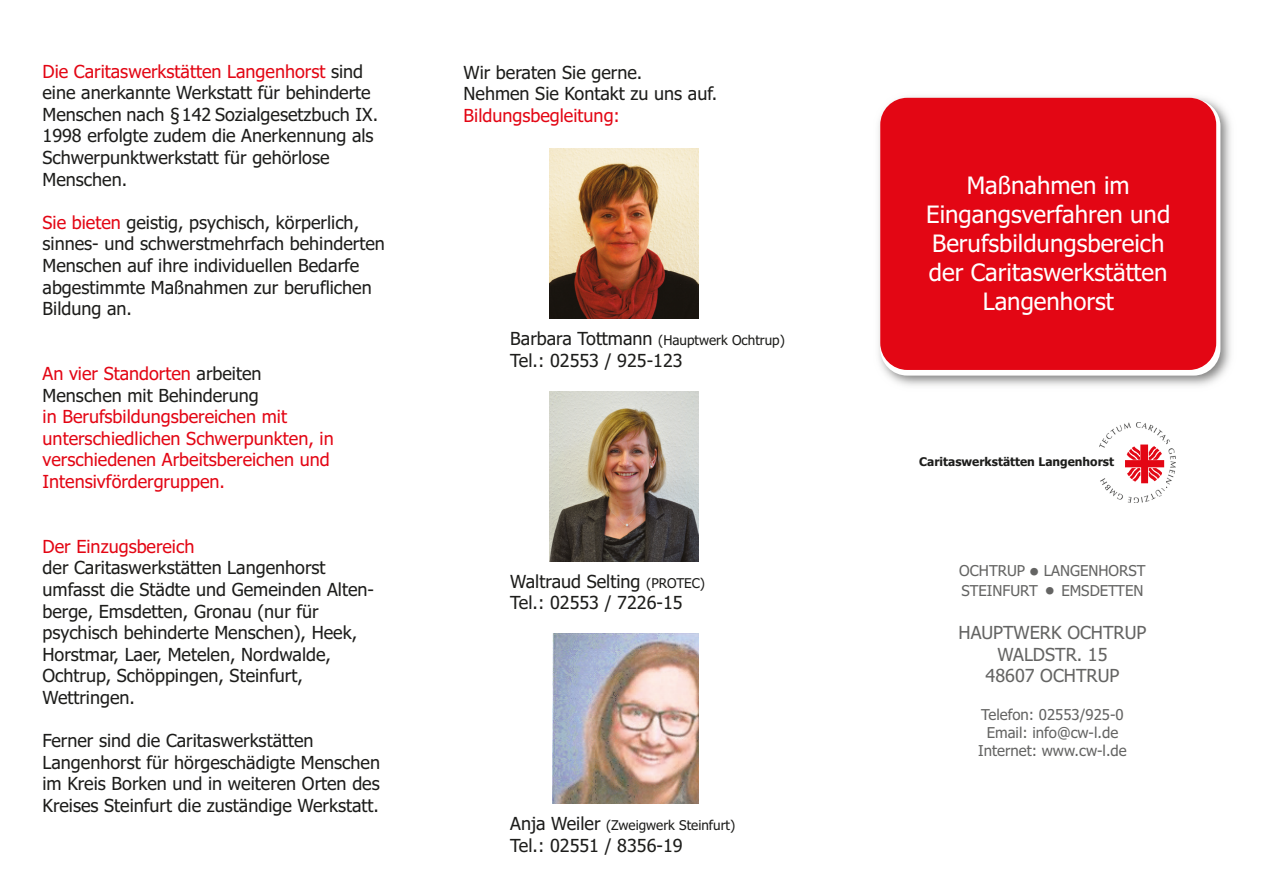
<style>
.page{position:relative;width:1263px;height:893px;background:#fff}
.page>*{position:absolute;margin:0;border:0;box-sizing:border-box;transform-origin:0 0}
.t1{font:24px/28.8px "Tahoma";color:#fff;text-align:center}
.t2{font:21px/25.2px "Tahoma";color:#fff;text-align:center}
.t3{font:18px/21.6px "Tahoma";color:#1d1d1b}
.t4{font:18px/21.6px "Tahoma";color:#e30614}
.t5{font:18px/21.6px "Tahoma";color:#646463;text-align:center}
.t6{font:15px/18px "Tahoma";color:#646463}
.t7{font:13.5px "Tahoma";color:#1d1d1b}
.t8{font:700 12px "Tahoma";color:#1d1d1b}
.t9{font:7.5px "Webdings";color:#646463}
.s1{color:#e30614}
.s2{font-size:18px}
.s3{font-size:13.5px}
</style>
<div class="page">
<img style="left:878px;top:96px;width:353px;height:290px">
<div style="left:880px;top:99px;width:340px;height:277px;background:#fff;border-radius:27px"></div>
<div style="left:880px;top:98px;width:336px;height:272px;background:#e30614;border-radius:27px"></div>
<img style="left:1099px;top:423px;width:77px;height:79px">
<img style="left:1121px;top:442px;width:44px;height:45px">
<img style="left:549px;top:149px;width:149px;height:170px">
<img style="left:549px;top:391px;width:149px;height:170px">
<svg style="left:552px;top:634px;width:1px;height:170px"></svg>
<img style="left:553px;top:634px;width:146px;height:170px">
<p class="t3" style="left:42px;top:59px;width:337px"><span class="s1">Die Caritaswerkstätten Langenhorst</span> sind eine anerkannte Werkstatt für behinderte Menschen nach §142 Sozialgesetzbuch IX.<br>1998 erfolgte zudem die Anerkennung als Schwerpunktwerkstatt für gehörlose Menschen.</p>
<p class="t3" style="left:43px;top:211px;width:344px"><span class="s1">Sie bieten</span> geistig, psychisch, körperlich, sinnes- und schwerstmehrfach behinderten Menschen auf ihre individuellen Bedarfe abgestimmte Maßnahmen zur beruflichen Bildung an.</p>
<p class="t3" style="left:43px;top:362px;width:221px"><span class="s1">An vier Standorten</span> arbeiten<br>Menschen mit Behinderung</p>
<p class="t4" style="left:43px;top:405px;width:293px">in Berufsbildungsbereichen mit unterschiedlichen Schwerpunkten, in verschiedenen Arbeitsbereichen und Intensivfördergruppen.</p>
<p class="t4" style="left:43px;top:535px;width:153px">Der Einzugsbereich</p>
<p class="t3" style="left:42px;top:556px;width:333px">der Caritaswerkstätten Langenhorst umfasst die Städte und Gemeinden Alten&shy;berge, Emsdetten, Gronau (nur für psychisch behinderte Menschen), Heek, Horstmar, Laer, Metelen, Nordwalde, Ochtrup, Schöppingen, Steinfurt, Wettringen.</p>
<p class="t3" style="left:42px;top:729px;width:339px">Ferner sind die Caritaswerkstätten Langenhorst für hörgeschädigte Menschen im Kreis Borken und in weiteren Orten des Kreises Steinfurt die zuständige Werkstatt.</p>
<p class="t3" style="left:463px;top:60px;width:255px">Wir beraten Sie gerne.<br>Nehmen Sie Kontakt zu uns auf.</p>
<p class="t4" style="left:463px;top:104px;width:158px">Bildungsbegleitung:</p>
<p class="t7" style="left:510px;top:331px;width:276px"><span class="s2">Barbara Tottmann</span> (Hauptwerk Ochtrup)</p>
<p class="t3" style="left:510px;top:349px;width:174px">Tel.: 02553 / 925-123</p>
<p class="t3" style="left:510px;top:570px;width:196px">Waltraud Selting <span class="s3">(PROTEC)<br></span>Tel.: 02553 / 7226-15</p>
<p class="t7" style="left:510px;top:816px;width:226px"><span class="s2">Anja Weiler</span> (Zweigwerk Steinfurt)</p>
<p class="t3" style="left:510px;top:834px;width:174px">Tel.: 02551 / 8356-19</p>
<h1 class="t1" style="left:926px;top:170px;width:246px">Maßnahmen im<br>Eingangsverfahren und<br>Berufsbildungsbereich der Caritaswerkstätten<br>Langenhorst</h1>
<p class="t2" style="left:944px;top:172px;width:215px">Maßnahmen im<br>Eingangsverfahren und<br>Berufsbildungsbereich der Caritaswerkstätten</p>
<p class="t8" style="left:919px;top:453px;width:196px">Caritaswerkstätten Langenhorst</p>
<p class="t6" style="left:959px;top:559px;width:188px;line-height:20.2px">OCHTRUP LANGENHORST<br>STEINFURT</p>
<p class="t6" style="left:1061px;top:581px;width:84px">EMSDETTEN</p>
<p class="t5" style="left:958px;top:621px;width:189px">HAUPTWERK OCHTRUP<br>WALDSTR. 15<br>48607 OCHTRUP</p>
<p class="t6" style="left:978px;top:705px;width:150px;text-align:center">Telefon: 02553/925-0<br>Email: info@cw-l.de<br>Internet: www.cw-l.de</p>
<p class="t9" style="left:1046px;top:587px;width:9px">■</p>
</div>
